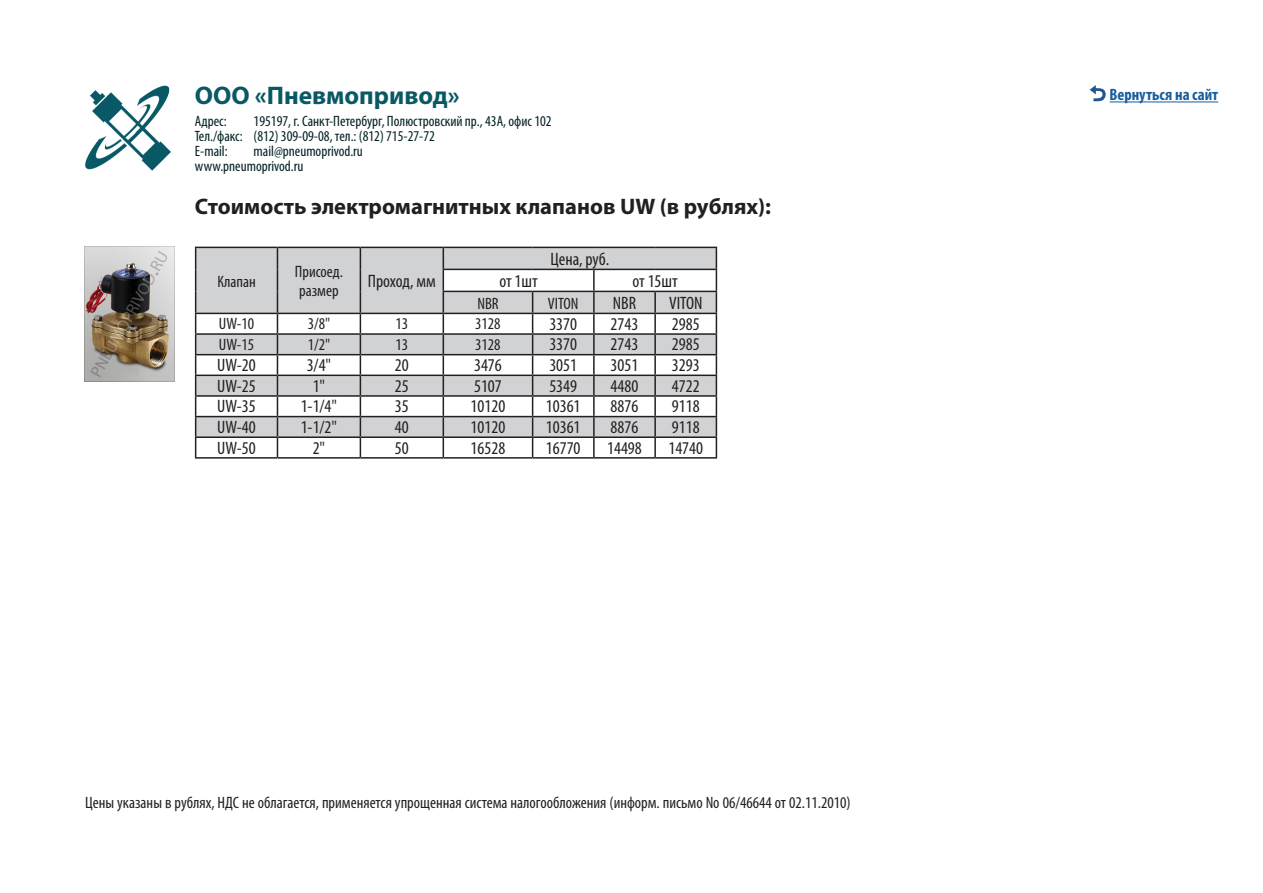
<style>
.page{position:relative;width:1263px;height:893px;background:#fff}
.page>*{position:absolute;margin:0;border:0;box-sizing:border-box;transform-origin:0 0}
.t1{font:700 25.5px "Myriad Pro";color:#095965}
.t2{font:700 22.5px "Myriad Pro";color:#231f20}
.t3{font:condensed 18px "Myriad Pro";color:#231f20}
.t4{font:condensed 16.5px/19.8px "Myriad Pro";color:#231f20}
.t5{font:700 condensed 16.5px "Myriad Pro";color:#175d9e}
.t6{font:condensed 15px/15px "Myriad Pro";color:#012024}
</style>
<div class="page">
<img style="left:85px;top:85px;width:85px;height:86px">
<hr style="left:1109px;top:102px;width:109px;height:1px;background:#175d9e">
<svg style="left:1089px;top:85px;width:17px;height:17px"></svg>
<svg style="left:196px;top:248px;width:520px;height:188px;fill:#d1d2d4"></svg>
<hr style="left:443px;top:269px;width:90px;height:1px;background:#231f20">
<hr style="left:533px;top:269px;width:61px;height:1px;background:#231f20">
<hr style="left:594px;top:269px;width:61px;height:1px;background:#231f20">
<hr style="left:655px;top:269px;width:62px;height:1px;background:#231f20">
<hr style="left:443px;top:291px;width:90px;height:1px;background:#231f20">
<hr style="left:533px;top:291px;width:61px;height:1px;background:#231f20">
<hr style="left:594px;top:291px;width:61px;height:1px;background:#231f20">
<hr style="left:655px;top:291px;width:62px;height:1px;background:#231f20">
<hr style="left:277px;top:313px;width:83px;height:1px;background:#231f20">
<hr style="left:360px;top:313px;width:83px;height:1px;background:#231f20">
<hr style="left:443px;top:313px;width:90px;height:1px;background:#231f20">
<hr style="left:533px;top:313px;width:61px;height:1px;background:#231f20">
<hr style="left:594px;top:313px;width:61px;height:1px;background:#231f20">
<hr style="left:655px;top:313px;width:62px;height:1px;background:#231f20">
<hr style="left:277px;top:333px;width:83px;height:2px;background:#231f20">
<hr style="left:360px;top:333px;width:83px;height:2px;background:#231f20">
<hr style="left:443px;top:333px;width:90px;height:2px;background:#231f20">
<hr style="left:533px;top:333px;width:61px;height:2px;background:#231f20">
<hr style="left:594px;top:333px;width:61px;height:2px;background:#231f20">
<hr style="left:655px;top:333px;width:62px;height:2px;background:#231f20">
<hr style="left:277px;top:354px;width:83px;height:1px;background:#231f20">
<hr style="left:360px;top:354px;width:83px;height:1px;background:#231f20">
<hr style="left:443px;top:354px;width:90px;height:1px;background:#231f20">
<hr style="left:533px;top:354px;width:61px;height:1px;background:#231f20">
<hr style="left:594px;top:354px;width:61px;height:1px;background:#231f20">
<hr style="left:655px;top:354px;width:62px;height:1px;background:#231f20">
<hr style="left:277px;top:375px;width:83px;height:1px;background:#231f20">
<hr style="left:360px;top:375px;width:83px;height:1px;background:#231f20">
<hr style="left:443px;top:375px;width:90px;height:1px;background:#231f20">
<hr style="left:533px;top:375px;width:61px;height:1px;background:#231f20">
<hr style="left:594px;top:375px;width:61px;height:1px;background:#231f20">
<hr style="left:655px;top:375px;width:62px;height:1px;background:#231f20">
<hr style="left:277px;top:395px;width:83px;height:2px;background:#231f20">
<hr style="left:360px;top:395px;width:83px;height:2px;background:#231f20">
<hr style="left:443px;top:395px;width:90px;height:2px;background:#231f20">
<hr style="left:533px;top:395px;width:61px;height:2px;background:#231f20">
<hr style="left:594px;top:395px;width:61px;height:2px;background:#231f20">
<hr style="left:655px;top:395px;width:62px;height:2px;background:#231f20">
<hr style="left:277px;top:416px;width:83px;height:1px;background:#231f20">
<hr style="left:360px;top:416px;width:83px;height:1px;background:#231f20">
<hr style="left:443px;top:416px;width:90px;height:1px;background:#231f20">
<hr style="left:533px;top:416px;width:61px;height:1px;background:#231f20">
<hr style="left:594px;top:416px;width:61px;height:1px;background:#231f20">
<hr style="left:655px;top:416px;width:62px;height:1px;background:#231f20">
<hr style="left:277px;top:436px;width:83px;height:2px;background:#231f20">
<hr style="left:360px;top:436px;width:83px;height:2px;background:#231f20">
<hr style="left:443px;top:436px;width:90px;height:2px;background:#231f20">
<hr style="left:533px;top:436px;width:61px;height:2px;background:#231f20">
<hr style="left:594px;top:436px;width:61px;height:2px;background:#231f20">
<hr style="left:655px;top:436px;width:62px;height:2px;background:#231f20">
<hr style="left:277px;top:457px;width:83px;height:2px;background:#231f20">
<hr style="left:360px;top:457px;width:83px;height:2px;background:#231f20">
<hr style="left:443px;top:457px;width:90px;height:2px;background:#231f20">
<hr style="left:533px;top:457px;width:61px;height:2px;background:#231f20">
<hr style="left:594px;top:457px;width:61px;height:2px;background:#231f20">
<hr style="left:655px;top:457px;width:62px;height:2px;background:#231f20">
<hr style="left:195px;top:313px;width:82px;height:1px;background:#231f20">
<hr style="left:195px;top:333px;width:82px;height:2px;background:#231f20">
<hr style="left:195px;top:354px;width:82px;height:1px;background:#231f20">
<hr style="left:195px;top:375px;width:82px;height:1px;background:#231f20">
<hr style="left:195px;top:395px;width:82px;height:2px;background:#231f20">
<hr style="left:195px;top:416px;width:82px;height:1px;background:#231f20">
<hr style="left:195px;top:436px;width:82px;height:2px;background:#231f20">
<hr style="left:195px;top:457px;width:82px;height:2px;background:#231f20">
<hr style="left:593px;top:270px;width:2px;height:21px;background:#231f20">
<hr style="left:593px;top:292px;width:2px;height:21px;background:#231f20">
<hr style="left:654px;top:292px;width:2px;height:21px;background:#231f20">
<svg style="left:593px;top:314px;width:2px;height:40px"></svg>
<svg style="left:654px;top:314px;width:2px;height:40px"></svg>
<hr style="left:593px;top:355px;width:2px;height:20px;background:#231f20">
<hr style="left:654px;top:355px;width:2px;height:20px;background:#231f20">
<svg style="left:277px;top:248px;width:1px;height:209px"></svg>
<svg style="left:360px;top:248px;width:1px;height:209px"></svg>
<svg style="left:443px;top:248px;width:1px;height:209px"></svg>
<svg style="left:532px;top:292px;width:1px;height:165px"></svg>
<svg style="left:593px;top:376px;width:2px;height:81px"></svg>
<svg style="left:654px;top:376px;width:2px;height:81px"></svg>
<svg style="left:716px;top:248px;width:1px;height:209px"></svg>
<hr style="left:195px;top:247px;width:82px;height:1px;background:#231f20">
<hr style="left:277px;top:247px;width:83px;height:1px;background:#231f20">
<hr style="left:360px;top:247px;width:83px;height:1px;background:#231f20">
<hr style="left:443px;top:247px;width:90px;height:1px;background:#231f20">
<hr style="left:533px;top:247px;width:61px;height:1px;background:#231f20">
<hr style="left:594px;top:247px;width:61px;height:1px;background:#231f20">
<hr style="left:655px;top:247px;width:62px;height:1px;background:#231f20">
<svg style="left:195px;top:248px;width:1px;height:209px"></svg>
<img style="left:85px;top:247px;width:89px;height:135px">
<h1 class="t1" style="left:195px;top:79px;width:266px">ООО «Пневмопривод»</h1>
<p class="t6" style="left:195px;top:113px;width:358px;text-indent:59px">195197, г. Санкт-Петербург, Полюстровский пр., 43А, офис 102<br>Тел./факс: (812) 309-09-08, тел.: (812) 715-27-72<br>E-mail:</p>
<p class="t6" style="left:195px;top:113px;width:33px">Адрес:</p>
<p class="t6" style="left:195px;top:143px;width:170px;text-indent:59px">mail@pneumoprivod.ru www.pneumoprivod.ru</p>
<p class="t2" style="left:195px;top:191px;width:578px">Стоимость электромагнитных клапанов UW (в рублях):</p>
<p class="t4" style="left:217px;top:271px;width:40px">Клапан</p>
<p class="t4" style="left:295px;top:261px;width:50px">Присоед. размер</p>
<p class="t3" style="left:368px;top:270px;width:69px">Проход, мм</p>
<p class="t3" style="left:550px;top:248px;width:60px">Цена, руб.</p>
<p class="t3" style="left:499px;top:270px;width:40px">от 1шт</p>
<p class="t3" style="left:632px;top:270px;width:47px">от 15шт</p>
<p class="t4" style="left:477px;top:293px;width:23px">NBR</p>
<p class="t4" style="left:548px;top:293px;width:32px">VITON</p>
<p class="t3" style="left:613px;top:292px;width:25px">NBR</p>
<p class="t3" style="left:669px;top:292px;width:35px">VITON</p>
<p class="t4" style="left:219px;top:314px;width:37px">UW-10</p>
<p class="t4" style="left:308px;top:314px;width:24px">3/8"</p>
<p class="t4" style="left:395px;top:314px;width:14px">13</p>
<p class="t4" style="left:475px;top:314px;width:27px">3128</p>
<p class="t3" style="left:549px;top:313px;width:29px">3370</p>
<p class="t3" style="left:611px;top:313px;width:29px">2743</p>
<p class="t3" style="left:672px;top:313px;width:29px">2985</p>
<p class="t4" style="left:219px;top:334px;width:37px">UW-15</p>
<p class="t4" style="left:308px;top:334px;width:24px">1/2"</p>
<p class="t4" style="left:395px;top:334px;width:14px">13</p>
<p class="t4" style="left:475px;top:334px;width:27px">3128</p>
<p class="t3" style="left:549px;top:334px;width:29px">3370</p>
<p class="t3" style="left:611px;top:334px;width:29px">2743</p>
<p class="t3" style="left:672px;top:334px;width:29px">2985</p>
<p class="t3" style="left:217px;top:354px;width:40px">UW-20</p>
<p class="t3" style="left:307px;top:354px;width:26px">3/4"</p>
<p class="t3" style="left:395px;top:354px;width:15px">20</p>
<p class="t3" style="left:474px;top:354px;width:29px">3476</p>
<p class="t3" style="left:549px;top:354px;width:29px">3051</p>
<p class="t3" style="left:611px;top:354px;width:29px">3051</p>
<p class="t3" style="left:672px;top:354px;width:29px">3293</p>
<p class="t3" style="left:217px;top:375px;width:40px">UW-25</p>
<p class="t3" style="left:313px;top:375px;width:14px">1"</p>
<p class="t3" style="left:395px;top:375px;width:15px">25</p>
<p class="t3" style="left:474px;top:375px;width:29px">5107</p>
<p class="t3" style="left:549px;top:375px;width:29px">5349</p>
<p class="t3" style="left:611px;top:375px;width:29px">4480</p>
<p class="t3" style="left:672px;top:375px;width:29px">4722</p>
<p class="t3" style="left:217px;top:395px;width:40px">UW-35</p>
<p class="t3" style="left:301px;top:395px;width:38px">1-1/4"</p>
<p class="t3" style="left:395px;top:395px;width:15px">35</p>
<p class="t3" style="left:471px;top:395px;width:36px">10120</p>
<p class="t3" style="left:546px;top:395px;width:36px">10361</p>
<p class="t3" style="left:611px;top:395px;width:29px">8876</p>
<p class="t3" style="left:672px;top:395px;width:29px">9118</p>
<p class="t3" style="left:217px;top:416px;width:40px">UW-40</p>
<p class="t3" style="left:301px;top:416px;width:38px">1-1/2"</p>
<p class="t3" style="left:395px;top:416px;width:15px">40</p>
<p class="t3" style="left:471px;top:416px;width:36px">10120</p>
<p class="t3" style="left:546px;top:416px;width:36px">10361</p>
<p class="t3" style="left:611px;top:416px;width:29px">8876</p>
<p class="t3" style="left:672px;top:416px;width:29px">9118</p>
<p class="t3" style="left:217px;top:437px;width:40px">UW-50</p>
<p class="t3" style="left:313px;top:437px;width:14px">2"</p>
<p class="t3" style="left:395px;top:437px;width:15px">50</p>
<p class="t3" style="left:471px;top:437px;width:36px">16528</p>
<p class="t3" style="left:546px;top:437px;width:36px">16770</p>
<p class="t3" style="left:607px;top:437px;width:36px">14498</p>
<p class="t3" style="left:668px;top:437px;width:36px">14740</p>
<p class="t4" style="left:85px;top:792px;width:767px">Цены указаны в рублях, НДС не облагается, применяется упрощенная система налогообложения (информ. письмо No 06/46644 от 02.11.2010)</p>
<p class="t5" style="left:1109px;top:84px;width:110px">Вернуться на сайт</p>
</div>
